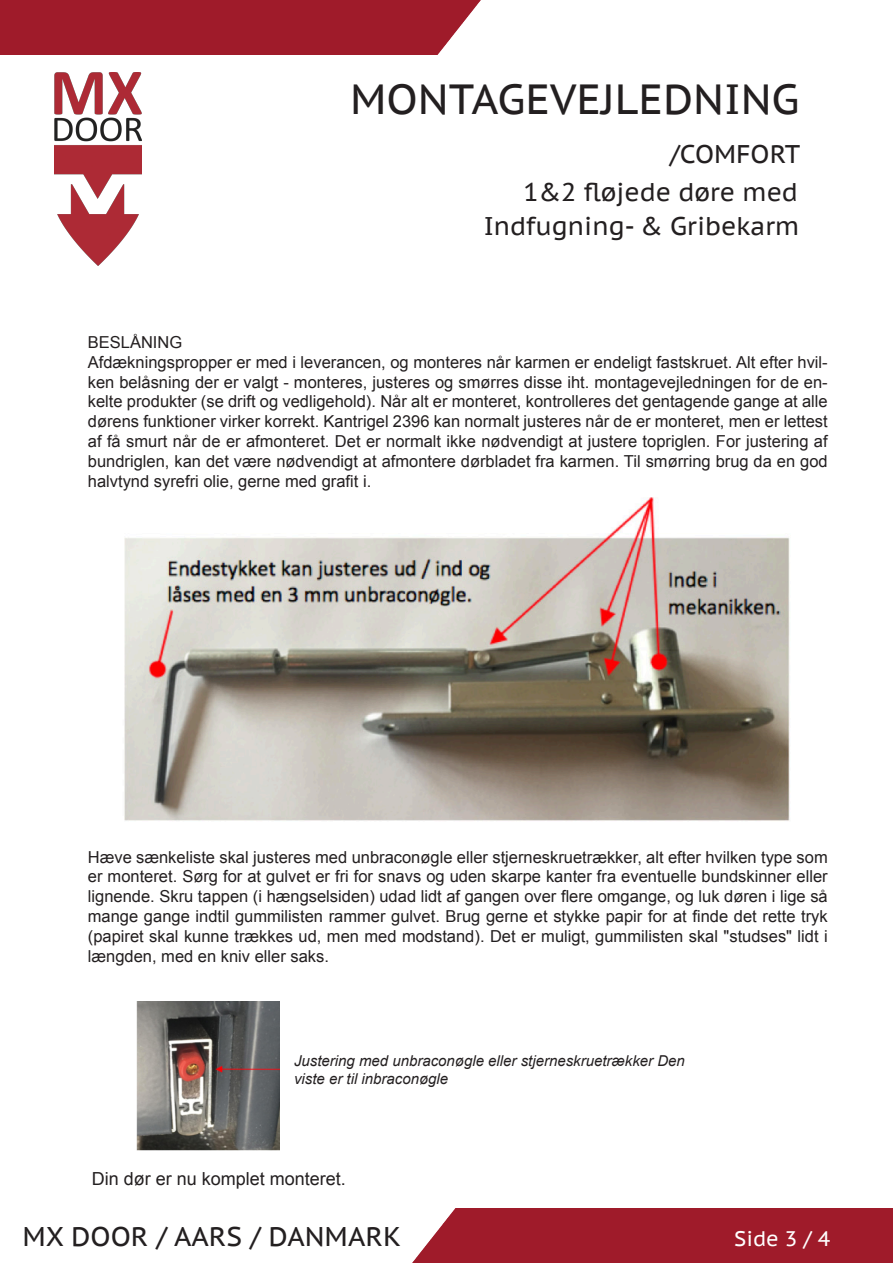
<style>
.page{position:relative;width:893px;height:1263px;background:#fff}
.page>*{position:absolute;margin:0;border:0;box-sizing:border-box;transform-origin:0 0}
.t1{font:42px "PT Sans Caption";color:#231f20}
.t2{font:27px "PT Sans Caption";color:#231f20}
.t3{font:25.5px "PT Sans Caption";color:#231f20}
.t4{font:21px "PT Sans Caption";color:#fff}
.t5{font:18px "Arial";color:#231f20}
.t6{font:16.5px/19.8px "Arial";color:#231f20;text-align:justify}
.t7{font:italic 15px/18px "Arial";color:#231f20}
</style>
<div class="page">
<img style="left:54px;top:72px;width:87px;height:194px">
<div style="left:0;top:0;width:481px;height:54px;background:#9f1b2a"></div>
<div style="left:412px;top:1209px;width:481px;height:54px;background:#9f1b2a"></div>
<img style="left:124px;top:498px;width:666px;height:323px">
<img style="left:137px;top:1001px;width:143px;height:149px">
<p class="t1" style="left:350px;top:72px;width:451px">MONTAGEVEJLEDNING</p>
<p class="t3" style="left:670px;top:138px;width:132px">/COMFORT</p>
<p class="t3" style="left:523px;top:175px;width:276px">1&amp;2 fløjede døre med</p>
<p class="t3" style="left:484px;top:209px;width:317px">Indfugning- &amp; Gribekarm</p>
<p class="t6" style="left:88px;top:332px;width:96px">BESLÅNING</p>
<p class="t6" style="left:88px;top:352px;width:741px">Afdækningspropper er med i leverancen, og monteres når karmen er endeligt fastskruet. Alt efter hvil&shy;ken belåsning der er valgt - monteres, justeres og smørres disse iht. montagevejledningen for de en&shy;kelte produkter (se drift og vedligehold). Når alt er monteret, kontrolleres det gentagende gange at alle dørens funktioner virker korrekt. Kantrigel 2396 kan normalt justeres når de er monteret, men er lettest af få smurt når de er afmonteret. Det er normalt ikke nødvendigt at justere topriglen. For justering af bundriglen, kan det være nødvendigt at afmontere dørbladet fra karmen. Til smørring brug da en god halvtynd syrefri olie, gerne med grafit i.</p>
<p class="t6" style="left:88px;top:847px;width:741px">Hæve sænkeliste skal justeres med unbraconøgle eller stjerneskruetrækker, alt efter hvilken type som er monteret. Sørg for at gulvet er fri for snavs og uden skarpe kanter fra eventuelle bundskinner eller lignende. Skru tappen (i hængselsiden) udad lidt af gangen over flere omgange, og luk døren i lige så mange gange indtil gummilisten rammer gulvet. Brug gerne et stykke papir for at finde det rette tryk (papiret skal kunne trækkes ud, men med modstand). Det er muligt, gummilisten skal "studses" lidt i længden, med en kniv eller saks.</p>
<p class="t7" style="left:294px;top:1052px;width:392px">Justering med unbraconøgle eller stjerneskruetrækker Den viste er til inbraconøgle</p>
<p class="t5" style="left:92px;top:1167px;width:256px">Din dør er nu komplet monteret.</p>
<p class="t2" style="left:22px;top:1219px;width:380px">MX DOOR / AARS / DANMARK</p>
<p class="t4" style="left:734px;top:1225px;width:98px">Side 3 / 4</p>
</div>
